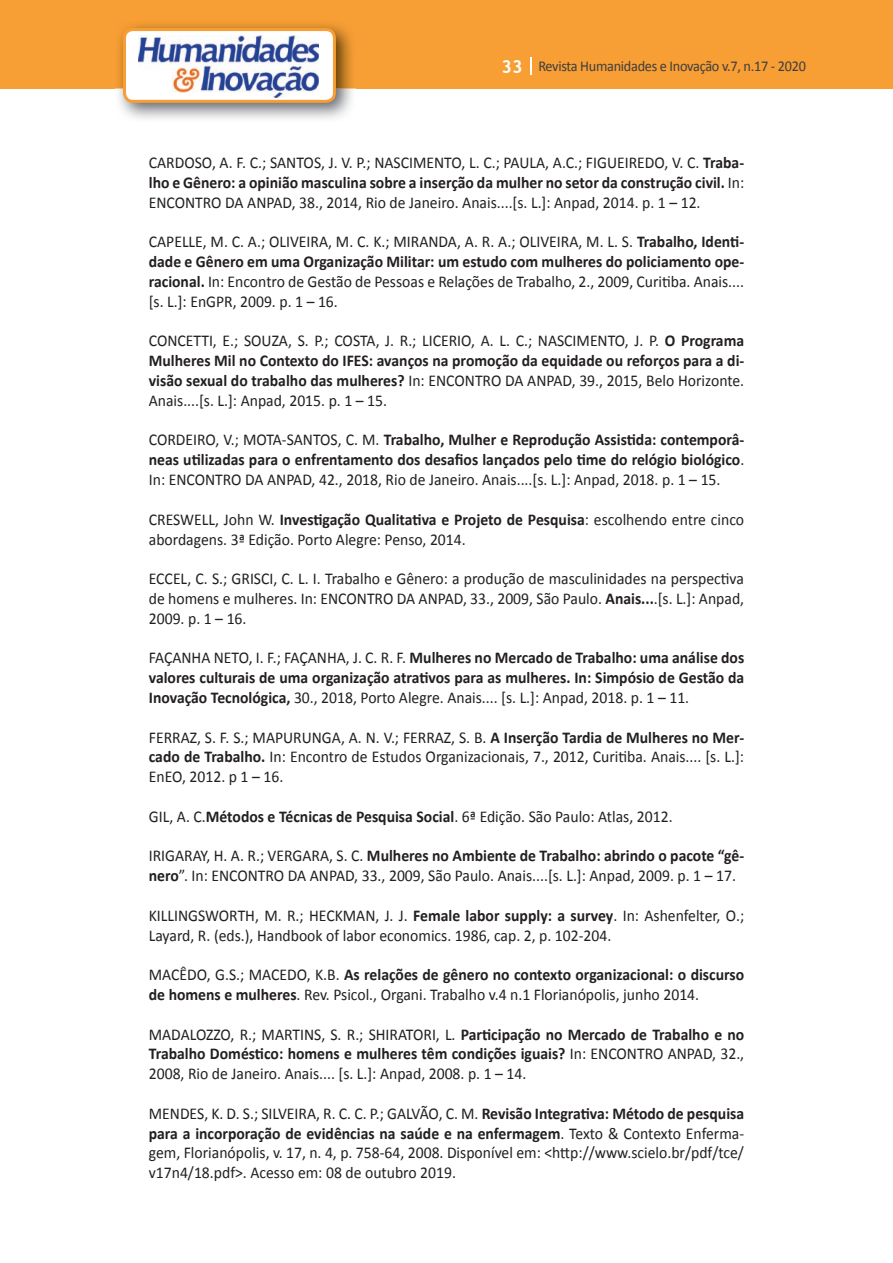
<style>
.page{position:relative;width:893px;height:1263px;background:#fff}
.page>*{position:absolute;margin:0;border:0;box-sizing:border-box;transform-origin:0 0}
.t1{font:16.5px/19.8px "Calibri";color:#231f20;text-align:justify;scale:.95 1}
.t2{font:700 16.5px/19.8px "Calibri";color:#231f20;text-align:justify;scale:.95 1}
.t3{font:15px "Calibri";letter-spacing:-.02em;color:#3e3e3f;scale:.95 1}
.s1{font-family:"Trebuchet MS";font-weight:700;font-size:18px;color:#fff}
.s2{font-weight:700}
.s3{font-weight:400}
</style>
<div class="page">
<div style="left:0;top:0;width:893px;height:88px;background:#f79e34"></div>
<svg style="left:530px;top:57px;width:2px;height:18px"></svg>
<img style="left:115px;top:24px;width:241px;height:95px">
<svg style="left:123px;top:28px;width:213px;height:75px"></svg>
<p class="t3" style="left:501px;top:57px;width:322px"><span class="s1">33</span> Revista Humanidades e Inovação v.7, n.17 - 2020</p>
<p class="t1" style="left:149px;top:153px;width:628px">CARDOSO, A. F. C.; SANTOS, J. V. P.; NASCIMENTO, L. C.; PAULA, A.C.; FIGUEIREDO, V. C. <span class="s2">Traba&shy;lho e Gênero: a opinião masculina sobre a inserção da mulher no setor da construção civil.</span> In:<br>ENCONTRO DA ANPAD, 38., 2014, Rio de Janeiro. Anais....[s. L.]: Anpad, 2014. p. 1 – 12.</p>
<p class="t1" style="left:149px;top:232px;width:628px">CAPELLE, M. C. A.; OLIVEIRA, M. C. K.; MIRANDA, A. R. A.; OLIVEIRA, M. L. S. <span class="s2">Trabalho, Identi&shy;dade e Gênero em uma Organização Militar: um estudo com mulheres do policiamento ope&shy;racional.</span> In: Encontro de Gestão de Pessoas e Relações de Trabalho, 2., 2009, Curitiba. Anais.... [s. L.]: EnGPR, 2009. p. 1 – 16.</p>
<p class="t1" style="left:149px;top:331px;width:628px">CONCETTI, E.; SOUZA, S. P.; COSTA, J. R.; LICERIO, A. L. C.; NASCIMENTO, J. P. <span class="s2">O Programa Mulheres Mil no Contexto do IFES: avanços na promoção da equidade ou reforços para a di&shy;visão sexual do trabalho das mulheres?</span> In: ENCONTRO DA ANPAD, 39., 2015, Belo Horizonte.<br>Anais....[s. L.]: Anpad, 2015. p. 1 – 15.</p>
<p class="t2" style="left:149px;top:430px;width:628px"><span class="s3">CORDEIRO, V.; MOTA-SANTOS, C. M.</span> Trabalho, Mulher e Reprodução Assistida: contemporâ&shy;neas utilizadas para o enfrentamento dos desafios lançados pelo time do relógio biológico<span class="s3">.<br>In: ENCONTRO DA ANPAD, 42., 2018, Rio de Janeiro. Anais....[s. L.]: Anpad, 2018. p. 1 – 15.</span></p>
<p class="t1" style="left:149px;top:509px;width:628px">CRESWELL, John W. <span class="s2">Investigação Qualitativa e Projeto de Pesquisa</span>: escolhendo entre cinco abordagens. 3ª Edição. Porto Alegre: Penso, 2014.</p>
<p class="t1" style="left:149px;top:569px;width:628px">ECCEL, C. S.; GRISCI, C. L. I. Trabalho e Gênero: a produção de masculinidades na perspectiva de homens e mulheres. In: ENCONTRO DA ANPAD, 33., 2009, São Paulo. <span class="s2">Anais...</span>.[s. L.]: Anpad, 2009. p. 1 – 16.</p>
<p class="t2" style="left:149px;top:648px;width:628px"><span class="s3">FAÇANHA NETO, I. F.; FAÇANHA, J. C. R. F.</span> Mulheres no Mercado de Trabalho: uma análise dos valores culturais de uma organização atrativos para as mulheres. In: Simpósio de Gestão da Inovação Tecnológica, <span class="s3">30., 2018, Porto Alegre. Anais.... [s. L.]: Anpad, 2018. p. 1 – 11.</span></p>
<p class="t1" style="left:149px;top:727px;width:628px">FERRAZ, S. F. S.; MAPURUNGA, A. N. V.; FERRAZ, S. B. <span class="s2">A Inserção Tardia de Mulheres no Mer&shy;cado de Trabalho.</span> In: Encontro de Estudos Organizacionais, 7., 2012, Curitiba. Anais.... [s. L.]:<br>EnEO, 2012. p 1 – 16.</p>
<p class="t1" style="left:149px;top:806px;width:553px">GIL, A. C.<span class="s2">Métodos e Técnicas de Pesquisa Social</span>. 6ª Edição. São Paulo: Atlas, 2012.</p>
<p class="t1" style="left:149px;top:846px;width:628px">IRIGARAY, H. A. R.; VERGARA, S. C. <span class="s2">Mulheres no Ambiente de Trabalho: abrindo o pacote “gê&shy;nero</span>”. In: ENCONTRO DA ANPAD, 33., 2009, São Paulo. Anais....[s. L.]: Anpad, 2009. p. 1 – 17.</p>
<p class="t1" style="left:149px;top:905px;width:628px">KILLINGSWORTH, M. R.; HECKMAN, J. J. <span class="s2">Female labor supply: a survey</span>. In: Ashenfelter, O.;<br>Layard, R. (eds.), Handbook of labor economics. 1986, cap. 2, p. 102-204.</p>
<p class="t1" style="left:149px;top:965px;width:628px">MACÊDO, G.S.; MACEDO, K.B. <span class="s2">As relações de gênero no contexto organizacional: o discurso de homens e mulheres</span>. Rev. Psicol., Organi. Trabalho v.4 n.1 Florianópolis, junho 2014.</p>
<p class="t1" style="left:149px;top:1024px;width:628px">MADALOZZO, R.; MARTINS, S. R.; SHIRATORI, L. <span class="s2">Participação no Mercado de Trabalho e no Trabalho Doméstico: homens e mulheres têm condições iguais?</span> In: ENCONTRO ANPAD, 32., 2008, Rio de Janeiro. Anais.... [s. L.]: Anpad, 2008. p. 1 – 14.</p>
<p class="t1" style="left:149px;top:1103px;width:628px">MENDES, K. D. S.; SILVEIRA, R. C. C. P.; GALVÃO, C. M. <span class="s2">Revisão Integrativa: Método de pesquisa para a incorporação de evidências na saúde e na enfermagem</span>. Texto &amp; Contexto Enferma&shy;gem, Florianópolis, v. 17, n. 4, p. 758-64, 2008. Disponível em: &lt;http://www.scielo.br/pdf/tce/ v17n4/18.pdf&gt;. Acesso em: 08 de outubro 2019.</p>
</div>
